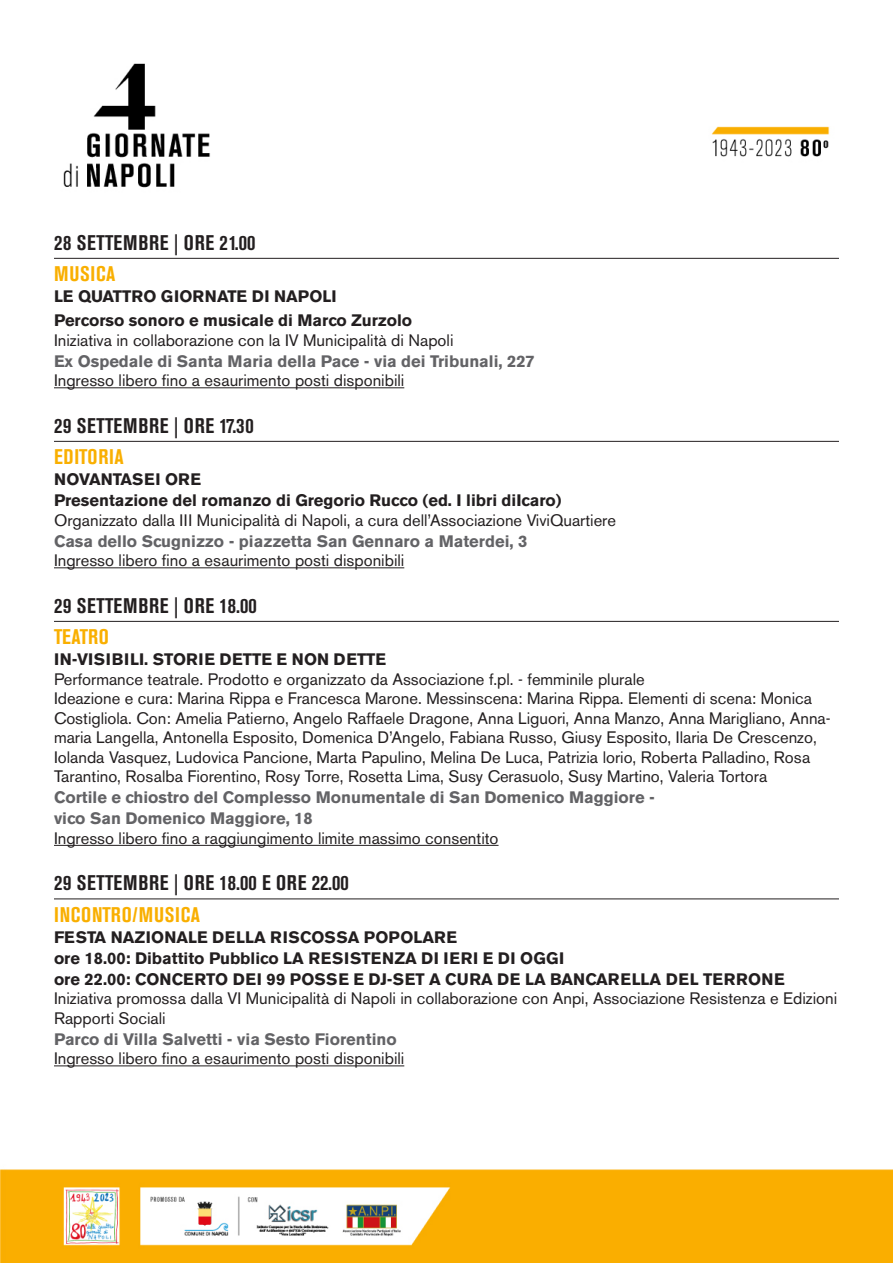
<style>
.page{position:relative;width:893px;height:1263px;background:#fff}
.page>*{position:absolute;margin:0;border:0;box-sizing:border-box;transform-origin:0 0}
.DATA{font:700 condensed 21px "Akzidenz Grotesk BE";letter-spacing:.035em;color:#231f20}
.TIPO{font:700 condensed 21px "Akzidenz Grotesk BE";letter-spacing:.035em;color:#f9af00}
.TESTO{font:16.5px/19.5px "Akzidenz Grotesk BE";color:#231f20}
.ATTIVITà{font:700 16.5px "Akzidenz Grotesk BE";color:#231f20}
.LUOGO{font:700 16.5px "Akzidenz Grotesk BE";color:#636366}
</style>
<div class="page">
<img style="left:0;top:63px;width:892px;height:1200px">
<hr style="left:54px;top:258px;width:785px;height:1px;background:#231f20">
<hr style="left:54px;top:387px;width:350px;height:1px;background:#231f20">
<hr style="left:54px;top:441px;width:785px;height:1px;background:#231f20">
<hr style="left:54px;top:567px;width:350px;height:1px;background:#231f20">
<hr style="left:54px;top:621px;width:785px;height:1px;background:#231f20">
<hr style="left:54px;top:845px;width:445px;height:1px;background:#231f20">
<hr style="left:54px;top:899px;width:785px;height:1px;background:#231f20">
<hr style="left:54px;top:1065px;width:350px;height:1px;background:#231f20">
<p class="DATA" style="left:54px;top:230px;width:203px">28 SETTEMBRE | ORE 21.00</p>
<p class="TIPO" style="left:54px;top:262px;width:63px">MUSICA</p>
<p class="ATTIVITà" style="left:54px;top:287px;width:284px">LE QUATTRO GIORNATE DI NAPOLI</p>
<p class="ATTIVITà" style="left:54px;top:311px;width:360px">Percorso sonoro e musicale di Marco Zurzolo</p>
<p class="TESTO" style="left:54px;top:330px;width:401px">Iniziativa in collaborazione con la IV Municipalità di Napoli</p>
<p class="LUOGO" style="left:54px;top:351px;width:482px">Ex Ospedale di Santa Maria della Pace - via dei Tribunali, 227</p>
<p class="TESTO" style="left:54px;top:371px;width:352px">Ingresso libero fino a esaurimento posti disponibili</p>
<p class="DATA" style="left:54px;top:413px;width:201px">29 SETTEMBRE | ORE 17.30</p>
<p class="TIPO" style="left:54px;top:445px;width:71px">EDITORIA</p>
<p class="ATTIVITà" style="left:54px;top:470px;width:149px">NOVANTASEI ORE</p>
<p class="ATTIVITà" style="left:54px;top:491px;width:509px">Presentazione del romanzo di Gregorio Rucco (ed. I libri diIcaro)</p>
<p class="TESTO" style="left:54px;top:510px;width:564px">Organizzato dalla III Municipalità di Napoli, a cura dell’Associazione ViviQuartiere</p>
<p class="LUOGO" style="left:54px;top:531px;width:475px">Casa dello Scugnizzo - piazzetta San Gennaro a Materdei, 3</p>
<p class="TESTO" style="left:54px;top:551px;width:352px">Ingresso libero fino a esaurimento posti disponibili</p>
<p class="DATA" style="left:54px;top:593px;width:204px">29 SETTEMBRE | ORE 18.00</p>
<p class="TIPO" style="left:54px;top:625px;width:57px">TEATRO</p>
<p class="ATTIVITà" style="left:54px;top:650px;width:334px">IN-VISIBILI. STORIE DETTE E NON DETTE</p>
<p class="TESTO" style="left:54px;top:669px;width:592px">Performance teatrale. Prodotto e organizzato da Associazione f.pl. - femminile plurale</p>
<p class="TESTO" style="left:54px;top:689px;width:778px">Ideazione e cura: Marina Rippa e Francesca Marone. Messinscena: Marina Rippa. Elementi di scena: Monica Costigliola. Con: Amelia Patierno, Angelo Raffaele Dragone, Anna Liguori, Anna Manzo, Anna Marigliano, Anna&shy;maria Langella, Antonella Esposito, Domenica D’Angelo, Fabiana Russo, Giusy Esposito, Ilaria De Crescenzo, Iolanda Vasquez, Ludovica Pancione, Marta Papulino, Melina De Luca, Patrizia lorio, Roberta Palladino, Rosa Tarantino, Rosalba Fiorentino, Rosy Torre, Rosetta Lima, Susy Cerasuolo, Susy Martino, Valeria Tortora</p>
<p class="LUOGO" style="left:54px;top:788px;width:602px">Cortile e chiostro del Complesso Monumentale di San Domenico Maggiore -</p>
<p class="LUOGO" style="left:54px;top:809px;width:260px">vico San Domenico Maggiore, 18</p>
<p class="TESTO" style="left:54px;top:828px;width:446px">Ingresso libero fino a raggiungimento limite massimo consentito</p>
<p class="DATA" style="left:54px;top:871px;width:296px">29 SETTEMBRE | ORE 18.00 E ORE 22.00</p>
<p class="TIPO" style="left:54px;top:902px;width:148px">INCONTRO/MUSICA</p>
<p class="ATTIVITà" style="left:54px;top:927px;width:405px">FESTA NAZIONALE DELLA RISCOSSA POPOLARE</p>
<p class="ATTIVITà" style="left:54px;top:948px;width:512px">ore 18.00: Dibattito Pubblico LA RESISTENZA DI IERI E DI OGGI</p>
<p class="ATTIVITà" style="left:54px;top:969px;width:732px">ore 22.00: CONCERTO DEI 99 POSSE E DJ-SET A CURA DE LA BANCARELLA DEL TERRONE</p>
<p class="TESTO" style="left:54px;top:989px;width:785px">Iniziativa promossa dalla VI Municipalità di Napoli in collaborazione con Anpi, Associazione Resistenza e Edizioni<br>Rapporti Sociali</p>
<p class="LUOGO" style="left:54px;top:1029px;width:344px">Parco di Villa Salvetti - via Sesto Fiorentino</p>
<p class="TESTO" style="left:54px;top:1049px;width:352px">Ingresso libero fino a esaurimento posti disponibili</p>
</div>
